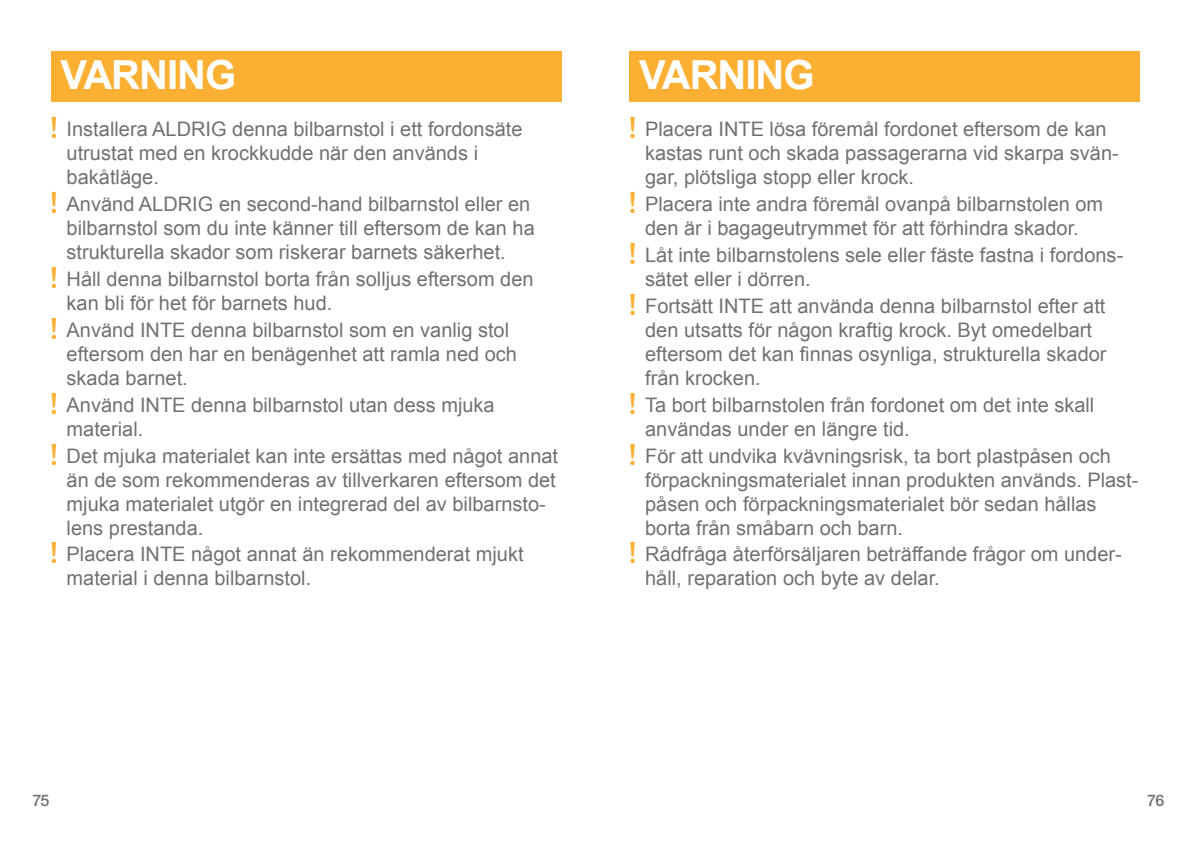
<style>
.page{position:relative;width:1191px;height:842px;background:#fff}
.page>*{position:absolute;margin:0;border:0;box-sizing:border-box;transform-origin:0 0}
.t1{font:700 40px "Arial";letter-spacing:-.025em;color:#fff}
.t2{font:20px/24px "Arial";color:#717074}
.t3{font:500 16px "Helvetica Neue LT Std";color:#717074}
.s1{font-family:"Gotham Rounded";font-weight:500;font-size:30px;color:#fbb033}
</style>
<div class="page">
<div style="left:51px;top:51px;width:510px;height:51px;background:#fbb033"></div>
<div style="left:629px;top:51px;width:511px;height:51px;background:#fbb033"></div>
<h1 class="t1" style="left:61px;top:49px;width:177px">VARNING</h1>
<p class="t2" style="left:67px;top:117px;width:457px;text-indent:-17px"><span class="s1">!</span> Installera ALDRIG denna bilbarnstol i ett fordonsäte utrustat med en krockkudde när den används i bakåtläge.</p>
<p class="t2" style="left:67px;top:192px;width:469px;text-indent:-17px"><span class="s1">!</span> Använd ALDRIG en second-hand bilbarnstol eller en bilbarnstol som du inte känner till eftersom de kan ha strukturella skador som riskerar barnets säkerhet.</p>
<p class="t2" style="left:67px;top:267px;width:468px;text-indent:-17px"><span class="s1">!</span> Håll denna bilbarnstol borta från solljus eftersom den kan bli för het för barnets hud.</p>
<p class="t2" style="left:67px;top:318px;width:452px;text-indent:-17px"><span class="s1">!</span> Använd INTE denna bilbarnstol som en vanlig stol eftersom den har en benägenhet att ramla ned och skada barnet.</p>
<p class="t2" style="left:67px;top:393px;width:429px;text-indent:-17px"><span class="s1">!</span> Använd INTE denna bilbarnstol utan dess mjuka material.</p>
<p class="t2" style="left:67px;top:444px;width:493px;text-indent:-17px"><span class="s1">!</span> Det mjuka materialet kan inte ersättas med något annat än de som rekommenderas av tillverkaren eftersom det mjuka materialet utgör en integrerad del av bilbarnsto&shy;lens prestanda.</p>
<p class="t2" style="left:67px;top:542px;width:458px;text-indent:-17px"><span class="s1">!</span> Placera INTE något annat än rekommenderat mjukt material i denna bilbarnstol.</p>
<h1 class="t1" style="left:639px;top:49px;width:177px">VARNING</h1>
<p class="t2" style="left:645px;top:117px;width:475px;text-indent:-17px"><span class="s1">!</span> Placera INTE lösa föremål fordonet eftersom de kan kastas runt och skada passagerarna vid skarpa svän&shy;gar, plötsliga stopp eller krock.</p>
<p class="t2" style="left:628px;top:192px;width:476px;text-align:center"><span class="s1">!</span> Placera inte andra föremål ovanpå bilbarnstolen om den är i bagageutrymmet för att förhindra skador.</p>
<p class="t2" style="left:645px;top:243px;width:480px;text-indent:-17px"><span class="s1">!</span> Låt inte bilbarnstolens sele eller fäste fastna i fordons&shy;sätet eller i dörren.</p>
<p class="t2" style="left:645px;top:294px;width:463px;text-indent:-17px"><span class="s1">!</span> Fortsätt INTE att använda denna bilbarnstol efter att den utsatts för någon kraftig krock. Byt omedelbart eftersom det kan finnas osynliga, strukturella skador från krocken.</p>
<p class="t2" style="left:645px;top:393px;width:451px;text-indent:-17px"><span class="s1">!</span> Ta bort bilbarnstolen från fordonet om det inte skall användas under en längre tid.</p>
<p class="t2" style="left:645px;top:444px;width:495px;text-indent:-17px"><span class="s1">!</span> För att undvika kvävningsrisk, ta bort plastpåsen och förpackningsmaterialet innan produkten används. Plast&shy;påsen och förpackningsmaterialet bör sedan hållas borta från småbarn och barn.</p>
<p class="t2" style="left:645px;top:542px;width:478px;text-indent:-17px"><span class="s1">!</span> Rådfråga återförsäljaren beträffande frågor om under&shy;håll, reparation och byte av delar.</p>
<p class="t3" style="left:32px;top:791px;width:18px">75</p>
<p class="t3" style="left:1147px;top:791px;width:19px">76</p>
</div>
